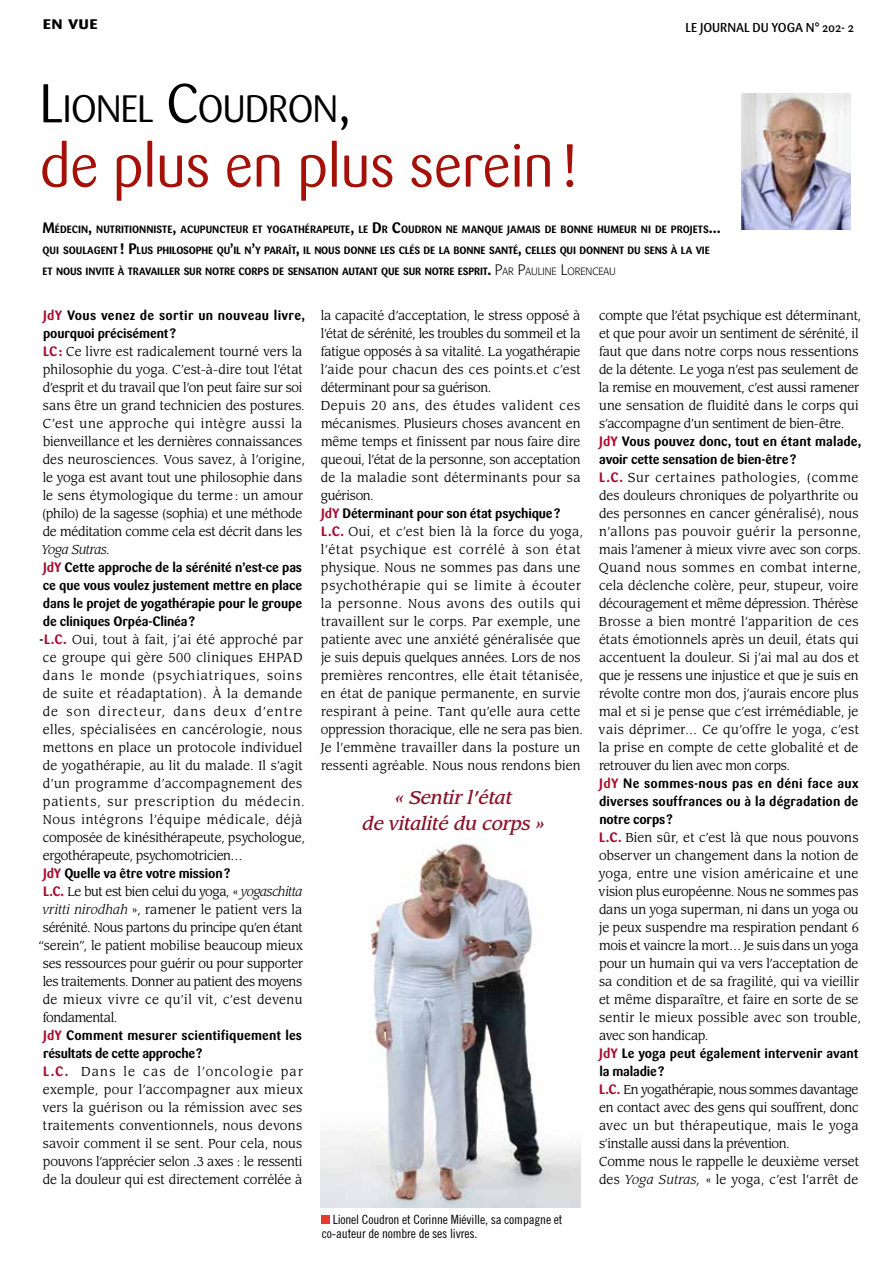
<style>
.page{position:relative;width:893px;height:1263px;background:#fff}
.page>*{position:absolute;margin:0;border:0;box-sizing:border-box;transform-origin:0 0}
.t1{font:60px "Sari";letter-spacing:-.02em;color:#a51008;scale:.96 1}
.t2{font:37.8px "Sari";letter-spacing:-.035em;color:#000;scale:.96 1}
.t3{font:italic 500 18px/26.5px "Leawood";letter-spacing:-.01em;color:#87162b;text-align:center}
.t4{font:18px "Sari Bold Caps";color:#000;scale:1.1 1}
.t5{font:700 13.5px/18px "Sari";letter-spacing:-.01em;color:#000;text-align:justify;scale:.95 1}
.t6{font:700 13.5px/18px "Sari";letter-spacing:.01em;color:#000;scale:.95 1}
.t7{font:700 13.5px/18px "Sari";letter-spacing:.02em;color:#000;scale:.95 1}
.t8{font:12.75px/18px "Leawood";letter-spacing:.005em;color:#000;scale:.95 1}
.t9{font:12.75px/18px "Leawood";letter-spacing:.035em;color:#000;scale:.95 1}
.t10{font:12.75px/18px "Leawood";letter-spacing:-.015em;color:#000;scale:.95 1}
.t11{font:12.75px "Leawood";letter-spacing:-.035em;color:#000;scale:.95 1}
.t12{font:12.75px/13.5px "Trade Gothic Cond Eighteen";letter-spacing:-.01em;color:#000;scale:1.04 1}
.t13{font:12.75px "Leawood";letter-spacing:-.04em;color:#000;scale:.95 1}
.t14{font:500 12.75px "Sari";letter-spacing:-.01em;color:#000;scale:.96 1}
.t15{font:700 10.5px/21px "Sari";letter-spacing:-.01em;color:#000;scale:.95 1}
.s1{font-size:54px}
.s2{font-size:15px}
.s3{font-family:"Formata";font-weight:300;font-size:15px}
.s4{font-family:"Formata";font-weight:300}
.s5{color:#a50e30}
.s6{font-family:"Sari";font-weight:700;font-size:13.5px;color:#a50e30}
.s7{font-style:italic}
.s8{font-family:"Sari";font-weight:700;font-size:13.5px}
</style>
<div class="page">
<div style="left:322px;top:1216px;width:8px;height:8px;background:#e7392c"></div>
<img style="left:321px;top:843px;width:260px;height:365px">
<img style="left:742px;top:94px;width:108px;height:136px">
<h3 class="t4" style="left:43px;top:12px;width:52px">en vue</h3>
<p class="t14" style="left:686px;top:20px;width:177px">LE JOURNAL DU YOGA N° 202- 2</p>
<h2 class="t2" style="left:39px;top:87px;width:327px"><span class="s1">L</span>IONEL <span class="s1">C</span>OUDRON<span class="s1">,</span></h2>
<h1 class="t1" style="left:39px;top:131px;width:565px">de plus en plus serein!</h1>
<p class="t15" style="left:43px;top:219px;width:715px"><span class="s2">M</span>ÉDECIN<span class="s2">,</span> NUTRITIONNISTE<span class="s2">,</span> ACUPUNCTEUR ET YOGATHÉRAPEUTE<span class="s2">,</span> LE <span class="s2">D</span>R <span class="s2">C</span>OUDRON NE MANQUE JAMAIS DE BONNE HUMEUR NI DE PROJETS<span class="s2">…<br></span>QUI SOULAGENT <span class="s2">! P</span>LUS PHILOSOPHE QU<span class="s2">’</span>IL N<span class="s2">’</span>Y PARAÎT<span class="s2">,</span> IL NOUS DONNE LES CLÉS DE LA BONNE SANTÉ<span class="s2">,</span> CELLES QUI DONNENT DU SENS À LA VIE<br>ET NOUS INVITE À TRAVAILLER SUR NOTRE CORPS DE SENSATION AUTANT QUE SUR NOTRE ESPRIT<span class="s2">.</span> <span class="s3">P</span><span class="s4">AR</span> <span class="s3">P</span><span class="s4">AULINE</span> <span class="s3">L</span><span class="s4">ORENCEAU</span></p>
<p class="t7" style="left:43px;top:306px;width:277px"><span class="s5">JdY</span> Vous venez de sortir un nouveau livre, pourquoi précisément?</p>
<p class="t8" style="left:42px;top:343px;width:279px"><span class="s6">LC:</span> Ce livre est radicalement tourné vers la philosophie du yoga. C’est-à-dire tout l’état d’esprit et du travail que l’on peut faire sur soi sans être un grand technicien des postures.<br>C’est une approche qui intègre aussi la bienveillance et les dernières connaissances des neurosciences. Vous savez, à l’origine, le yoga est avant tout une philosophie dans le sens étymologique du terme: un amour (philo) de la sagesse (sophia) et une méthode de méditation comme cela est décrit dans les <span class="s7">Yoga Sutras</span>.</p>
<p class="t5" style="left:43px;top:558px;width:274px"><span class="s5">JdY</span> Cette approche de la sérénité n’est-ce pas ce que vous voulez justement mettre en place dans le projet de yogathérapie pour le groupe de cliniques Orpéa-Clinéa?</p>
<p class="t9" style="left:39px;top:631px;width:281px"><span class="s8">-</span><span class="s6">L.C.</span> Oui, tout à fait, j’ai été approché par ce groupe qui gère 500 cliniques EHPAD dans le monde (psychiatriques, soins de suite et réadaptation). À la demande de son directeur, dans deux d’entre elles, spécialisées en cancérologie, nous mettons en place un protocole individuel de yogathérapie, au lit du malade. Il s’agit d’un programme d’accompagnement des patients, sur prescription du médecin.<br>Nous intégrons l’équipe médicale, déjà composée de kinésithérapeute, psychologue, ergothérapeute, psychomotricien…</p>
<p class="t5" style="left:43px;top:864px;width:199px"><span class="s5">JdY</span> Quelle va être votre mission?</p>
<p class="t11" style="left:43px;top:884px;width:274px"><span class="s6">L.C.</span> Le but est bien celui du yoga, « <span class="s7">yogaschitta</span></p>
<p class="t8" style="left:43px;top:901px;width:275px"><span class="s7">vritti nirodhah</span> », ramener le patient vers la</p>
<p class="t11" style="left:43px;top:920px;width:275px">sérénité. Nous partons du principe qu’en étant</p>
<p class="t8" style="left:39px;top:937px;width:279px">“serein”, le patient mobilise beaucoup mieux</p>
<p class="t10" style="left:43px;top:955px;width:275px">ses ressources pour guérir ou pour supporter</p>
<p class="t13" style="left:43px;top:974px;width:275px">les traitements. Donner au patient des moyens</p>
<p class="t9" style="left:43px;top:991px;width:275px">de mieux vivre ce qu’il vit, c’est devenu</p>
<p class="t11" style="left:43px;top:1010px;width:80px">fondamental.</p>
<p class="t6" style="left:43px;top:1026px;width:274px"><span class="s5">JdY</span> Comment mesurer scientifiquement les résultats de cette approche?</p>
<p class="t8" style="left:42px;top:1063px;width:276px;text-align:justify"><span class="s6">L.C.</span> Dans le cas de l’oncologie par exemple, pour l’accompagner aux mieux vers la guérison ou la rémission avec ses traitements conventionnels, nous devons savoir comment il se sent. Pour cela, nous pouvons l’apprécier selon .3 axes : le ressenti de la douleur qui est directement corrélée à</p>
<p class="t8" style="left:321px;top:307px;width:275px">la capacité d’acceptation, le stress opposé à l’état de sérénité, les troubles du sommeil et la fatigue opposés à sa vitalité. La yogathérapie l’aide pour chacun des ces points.et c’est déterminant pour sa guérison.<br>Depuis 20 ans, des études valident ces mécanismes. Plusieurs choses avancent en même temps et finissent par nous faire dire queoui, l’état de la personne, son acceptation de la maladie sont déterminants pour sa guérison.</p>
<p class="t5" style="left:321px;top:504px;width:254px"><span class="s5">JdY</span> Déterminant pour son état psychique?</p>
<p class="t8" style="left:321px;top:523px;width:278px"><span class="s6">L.C.</span> Oui, et c’est bien là la force du yoga, l’état psychique est corrélé à son état physique. Nous ne sommes pas dans une psychothérapie qui se limite à écouter la personne. Nous avons des outils qui travaillent sur le corps. Par exemple, une patiente avec une anxiété généralisée que je suis depuis quelques années. Lors de nos premières rencontres, elle était tétanisée, en état de panique permanente, en survie respirant à peine. Tant qu’elle aura cette oppression thoracique, elle ne sera pas bien.<br>Je l’emmène travailler dans la posture un ressenti agréable. Nous nous rendons bien</p>
<h3 class="t3" style="left:362px;top:784px;width:184px">« Sentir l’état<br>de vitalité du corps »</h3>
<p class="t12" style="left:322px;top:1213px;width:233px;text-indent:11px">Lionel Coudron et Corinne Miéville, sa compagne et co-auteur de nombre de ses livres.</p>
<p class="t8" style="left:599px;top:307px;width:278px">compte que l’état psychique est déterminant, et que pour avoir un sentiment de sérénité, il faut que dans notre corps nous ressentions de la détente. Le yoga n’est pas seulement de la remise en mouvement, c’est aussi ramener une sensation de fluidité dans le corps qui s’accompagne d’un sentiment de bien-être.</p>
<p class="t5" style="left:599px;top:432px;width:277px"><span class="s5">JdY</span> Vous pouvez donc, tout en étant malade, avoir cette sensation de bien-être?</p>
<p class="t8" style="left:599px;top:469px;width:278px"><span class="s6">L.C.</span> Sur certaines pathologies, (comme des douleurs chroniques de polyarthrite ou des personnes en cancer généralisé), nous n’allons pas pouvoir guérir la personne, mais l’amener à mieux vivre avec son corps.<br>Quand nous sommes en combat interne, cela déclenche colère, peur, stupeur, voire découragement et même dépression. Thérèse Brosse a bien montré l’apparition de ces états émotionnels après un deuil, états qui accentuent la douleur. Si j’ai mal au dos et que je ressens une injustice et que je suis en révolte contre mon dos, j’aurais encore plus mal et si je pense que c’est irrémédiable, je vais déprimer… Ce qu’offre le yoga, c’est la prise en compte de cette globalité et de retrouver du lien avec mon corps.</p>
<p class="t5" style="left:599px;top:774px;width:274px"><span class="s5">JdY</span> Ne sommes-nous pas en déni face aux diverses souffrances ou à la dégradation de notre corps?</p>
<p class="t8" style="left:599px;top:829px;width:278px"><span class="s6">L.C.</span> Bien sûr, et c’est là que nous pouvons observer un changement dans la notion de yoga, entre une vision américaine et une vision plus européenne. Nous ne sommes pas dans un yoga superman, ni dans un yoga ou je peux suspendre ma respiration pendant 6 mois et vaincre la mort… Je suis dans un yoga pour un humain qui va vers l’acceptation de sa condition et de sa fragilité, qui va vieillir et même disparaître, et faire en sorte de se sentir le mieux possible avec son trouble, avec son handicap.</p>
<p class="t5" style="left:599px;top:1044px;width:275px"><span class="s5">JdY</span> Le yoga peut également intervenir avant la maladie?</p>
<p class="t10" style="left:599px;top:1081px;width:275px"><span class="s6">L.C.</span> En yogathérapie, nous sommes davantage en contact avec des gens qui souffrent, donc avec un but thérapeutique, mais le yoga s’installe aussi dans la prévention.<br>Comme nous le rappelle le deuxième verset des <span class="s7">Yoga Sutras,</span> « le yoga, c’est l’arrêt de</p>
</div>
